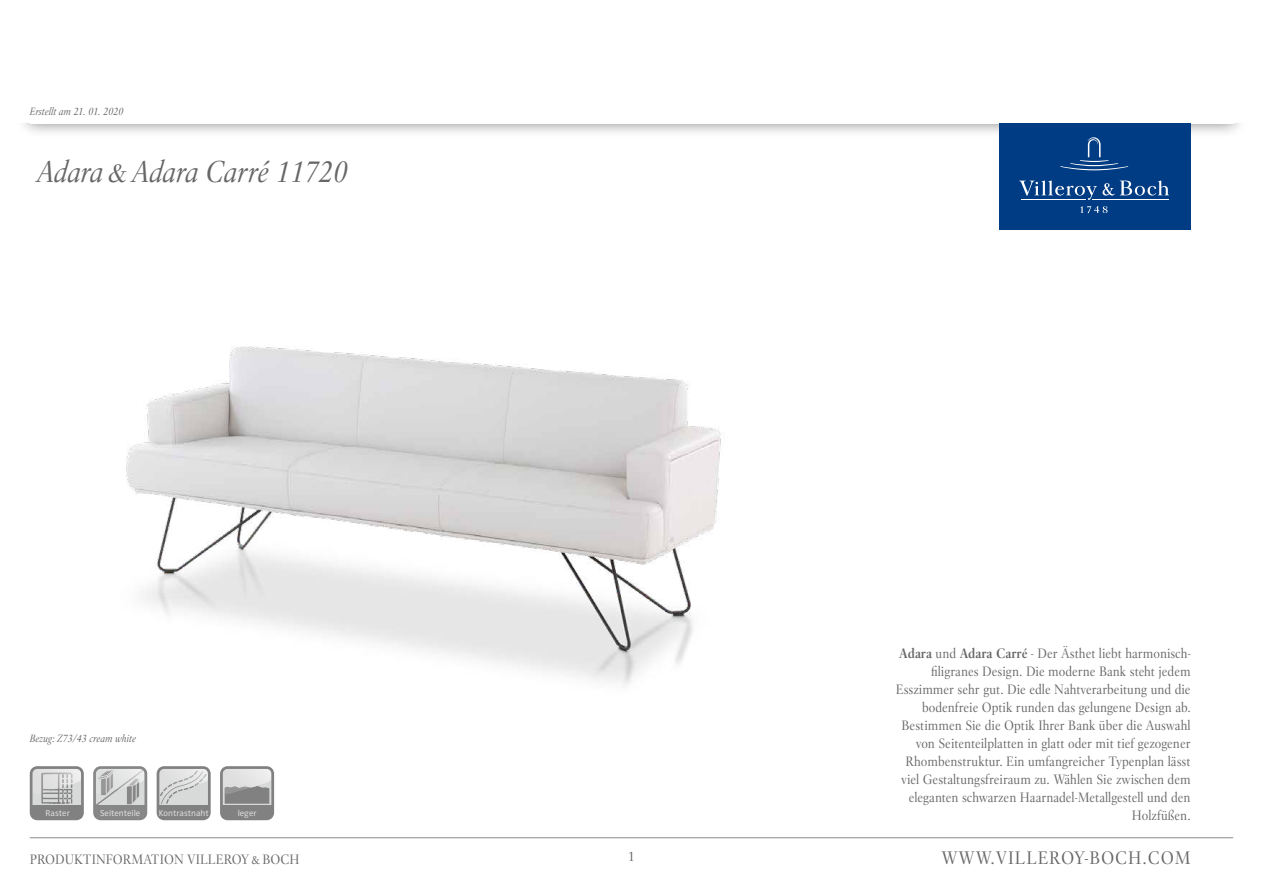
<style>
.page{position:relative;width:1263px;height:893px;background:#fff}
.page>*{position:absolute;margin:0;border:0;box-sizing:border-box;transform-origin:0 0}
.t1{font:italic 30px "Villeroy Boch";color:#676767}
.t2{font:18px "Villeroy Boch";letter-spacing:.05em;color:#676767}
.t3{font:13.5px/18px "Villeroy Boch";color:#676767;text-align:right}
.t4{font:italic 10.5px "Villeroy Boch";color:#676767}
.t5{font:8.85px "Zwo Pro";color:#d8d9d9}
.t6{font:8.85px "Zwo Pro";color:#d9dada}
.s1{font-weight:700}
</style>
<div class="page">
<div style="left:15px;top:53px;width:1233px;height:85px;background:#000;opacity:.5"></div>
<div style="left:17px;top:16px;width:1234px;height:107px;background:#fff"></div>
<hr style="left:30px;top:837px;width:1203px;height:1px;background:#9c9fa0">
<img style="left:126px;top:346px;width:596px;height:339px">
<div style="left:96px;top:805px;width:49px;height:13px;background:#868786"></div>
<svg style="left:97px;top:770px;width:46px;height:35px;background:#c9caca"></svg>
<div style="left:93px;top:766px;width:54px;height:54px;border:3px solid #868786;border-radius:6px"></div>
<svg style="left:220px;top:766px;width:54px;height:54px;background:#afb0b0"></svg>
<div style="left:223px;top:805px;width:49px;height:13px;background:#818181"></div>
<svg style="left:30px;top:766px;width:54px;height:54px;background:#b1b2b2"></svg>
<svg style="left:157px;top:766px;width:54px;height:54px;background:#c7c7c7"></svg>
<div style="left:159px;top:805px;width:49px;height:13px;background:#818181"></div>
<div style="left:999px;top:123px;width:192px;height:107px;background:#003c83"></div>
<svg style="left:1060px;top:137px;width:68px;height:33px"></svg>
<svg style="left:1080px;top:206px;width:27px;height:7px"></svg>
<svg style="left:1019px;top:180px;width:150px;height:20px"></svg>
<p class="t4" style="left:30px;top:105px;width:95px">Erstellt am 21. 01. 2020</p>
<h1 class="t1" style="left:37px;top:153px;width:312px">Adara&amp;Adara Carré 11720</h1>
<p class="t4" style="left:30px;top:731px;width:108px">Bezug: Z73/43 cream white</p>
<p class="t5" style="left:46px;top:807px;width:26px">Raster</p>
<p class="t6" style="left:100px;top:808px;width:42px">Seitenteile</p>
<p class="t5" style="left:159px;top:807px;width:52px">Kontrastnaht</p>
<p class="t5" style="left:238px;top:807px;width:20px">leger</p>
<p class="t3" style="left:30px;top:851px;width:271px">PRODUKTINFORMATION VILLEROY&amp;BOCH</p>
<p class="t3" style="left:628px;top:848px;width:9px">1</p>
<p class="t3" style="left:896px;top:644px;width:296px"><span class="s1">Adara</span> und <span class="s1">Adara Carré</span> - Der Ästhet liebt harmonisch&shy;filigranes Design. Die moderne Bank steht jedem Esszimmer sehr gut. Die edle Nahtverarbeitung und die bodenfreie Optik runden das gelungene Design ab.<br>Bestimmen Sie die Optik Ihrer Bank über die Auswahl von Seitenteilplatten in glatt oder mit tief gezogener Rhombenstruktur. Ein umfangreicher Typenplan lässt viel Gestaltungsfreiraum zu. Wählen Sie zwischen dem eleganten schwarzen Haarnadel-Metallgestell und den Holzfüßen.</p>
<h2 class="t2" style="left:941px;top:847px;width:251px">WWW.VILLEROY-BOCH.COM</h2>
</div>
